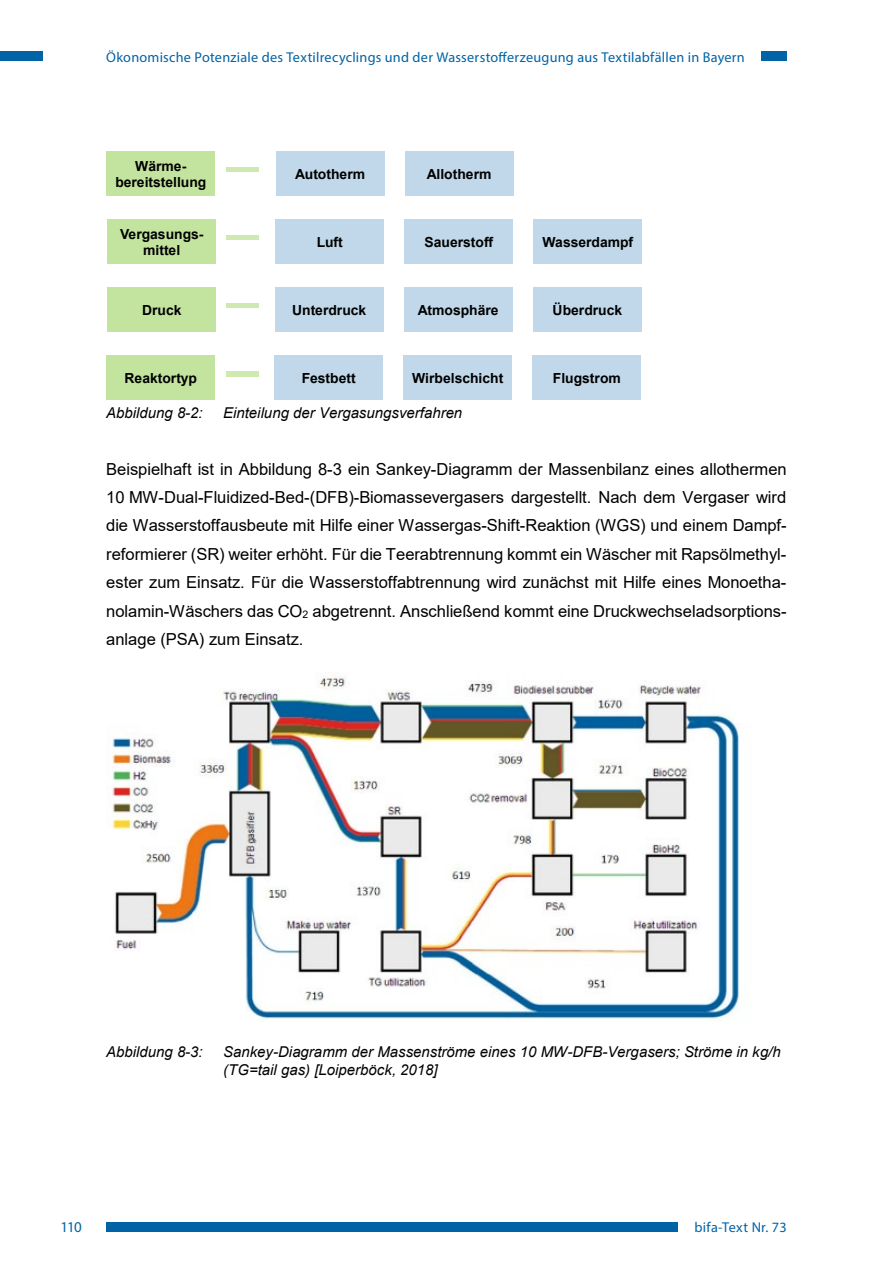
<style>
.page{position:relative;width:893px;height:1263px;background:#fff}
.page>*{position:absolute;margin:0;border:0;box-sizing:border-box;transform-origin:0 0}
.t1{font:16.5px/28.5px "Arial";color:#000;text-align:justify}
.t2{font:italic 15px/17.2px "Arial";color:#000}
.t3{font:15px "Myriad Pro";color:#0063a6}
.t4{font:14.25px "Myriad Pro";letter-spacing:.02em;color:#0063a6}
.t5{font:700 13.95px/16.6px "Arial";color:#000;text-align:center}
</style>
<div class="page">
<div style="left:761px;top:51px;width:26px;height:10px;background:#0063a6"></div>
<div style="left:0;top:51px;width:43px;height:10px;background:#0063a6"></div>
<div style="left:106px;top:1222px;width:572px;height:10px;background:#0063a6"></div>
<div style="left:227px;top:167px;width:32px;height:5px;background:#cfeab1"></div>
<div style="left:227px;top:235px;width:32px;height:5px;background:#cfeab1"></div>
<div style="left:227px;top:303px;width:32px;height:5px;background:#cfeab1"></div>
<div style="left:227px;top:371px;width:32px;height:5px;background:#cfeab1"></div>
<div style="left:107px;top:152px;width:108px;height:44px;background:#c3e49e"></div>
<div style="left:107px;top:220px;width:109px;height:44px;background:#c3e49e"></div>
<div style="left:107px;top:288px;width:109px;height:44px;background:#c3e49e"></div>
<div style="left:106px;top:355px;width:109px;height:45px;background:#c3e49e"></div>
<div style="left:276px;top:152px;width:109px;height:44px;background:#c0d8e9"></div>
<div style="left:275px;top:220px;width:109px;height:44px;background:#c0d8e9"></div>
<div style="left:275px;top:288px;width:109px;height:44px;background:#c0d8e9"></div>
<div style="left:274px;top:355px;width:109px;height:45px;background:#c0d8e9"></div>
<div style="left:405px;top:152px;width:109px;height:44px;background:#c0d8e9"></div>
<div style="left:404px;top:220px;width:109px;height:44px;background:#c0d8e9"></div>
<div style="left:404px;top:288px;width:109px;height:44px;background:#c0d8e9"></div>
<div style="left:403px;top:355px;width:109px;height:45px;background:#c0d8e9"></div>
<div style="left:534px;top:220px;width:108px;height:44px;background:#c0d8e9"></div>
<div style="left:533px;top:288px;width:109px;height:44px;background:#c0d8e9"></div>
<div style="left:532px;top:355px;width:109px;height:45px;background:#c0d8e9"></div>
<img style="left:111px;top:675px;width:629px;height:345px">
<p class="t4" style="left:106px;top:48px;width:640px">Ökonomische Potenziale des Textilrecyclings und der Wasserstofferzeugung aus Textilabfällen in Bayern</p>
<p class="t5" style="left:115px;top:158px;width:93px">Wärme&shy;bereitstellung</p>
<p class="t5" style="left:120px;top:226px;width:85px">Vergasungs&shy;mittel</p>
<p class="t5" style="left:142px;top:302px;width:41px">Druck</p>
<p class="t5" style="left:125px;top:370px;width:74px">Reaktortyp</p>
<p class="t5" style="left:295px;top:166px;width:71px">Autotherm</p>
<p class="t5" style="left:427px;top:166px;width:66px">Allotherm</p>
<p class="t5" style="left:317px;top:234px;width:28px">Luft</p>
<p class="t5" style="left:424px;top:234px;width:70px">Sauerstoff</p>
<p class="t5" style="left:292px;top:302px;width:76px">Unterdruck</p>
<p class="t5" style="left:418px;top:302px;width:82px">Atmosphäre</p>
<p class="t5" style="left:302px;top:370px;width:55px">Festbett</p>
<p class="t5" style="left:412px;top:370px;width:93px">Wirbelschicht</p>
<p class="t2" style="left:106px;top:405px;width:98px">Abbildung 8-2:</p>
<p class="t2" style="left:223px;top:405px;width:241px">Einteilung der Vergasungsverfahren</p>
<p class="t5" style="left:543px;top:234px;width:92px">Wasserdampf</p>
<p class="t5" style="left:553px;top:302px;width:71px">Überdruck</p>
<p class="t5" style="left:553px;top:370px;width:69px">Flugstrom</p>
<p class="t1" style="left:106px;top:454px;width:682px">Beispielhaft ist in Abbildung 8-3 ein Sankey-Diagramm der Massenbilanz eines allothermen 10 MW-Dual-Fluidized-Bed-(DFB)-Biomassevergasers dargestellt. Nach dem Vergaser wird die Wasserstoffausbeute mit Hilfe einer Wassergas-Shift-Reaktion (WGS) und einem Dampf&shy;reformierer (SR) weiter erhöht. Für die Teerabtrennung kommt ein Wäscher mit Rapsölmethyl&shy;ester zum Einsatz. Für die Wasserstoffabtrennung wird zunächst mit Hilfe eines Monoetha&shy;nolamin-Wäschers das CO<sub>2</sub> abgetrennt. Anschließend kommt eine Druckwechseladsorptions&shy;anlage (PSA) zum Einsatz.</p>
<p class="t2" style="left:106px;top:1044px;width:98px">Abbildung 8-3:</p>
<p class="t2" style="left:223px;top:1044px;width:559px">Sankey-Diagramm der Massenströme eines 10 MW-DFB-Vergasers; Ströme in kg/h (TG=tail gas) [Loiperböck, 2018]</p>
<p class="t3" style="left:61px;top:1218px;width:23px">110</p>
<p class="t4" style="left:694px;top:1219px;width:94px">bifa-Text Nr. 73</p>
</div>
